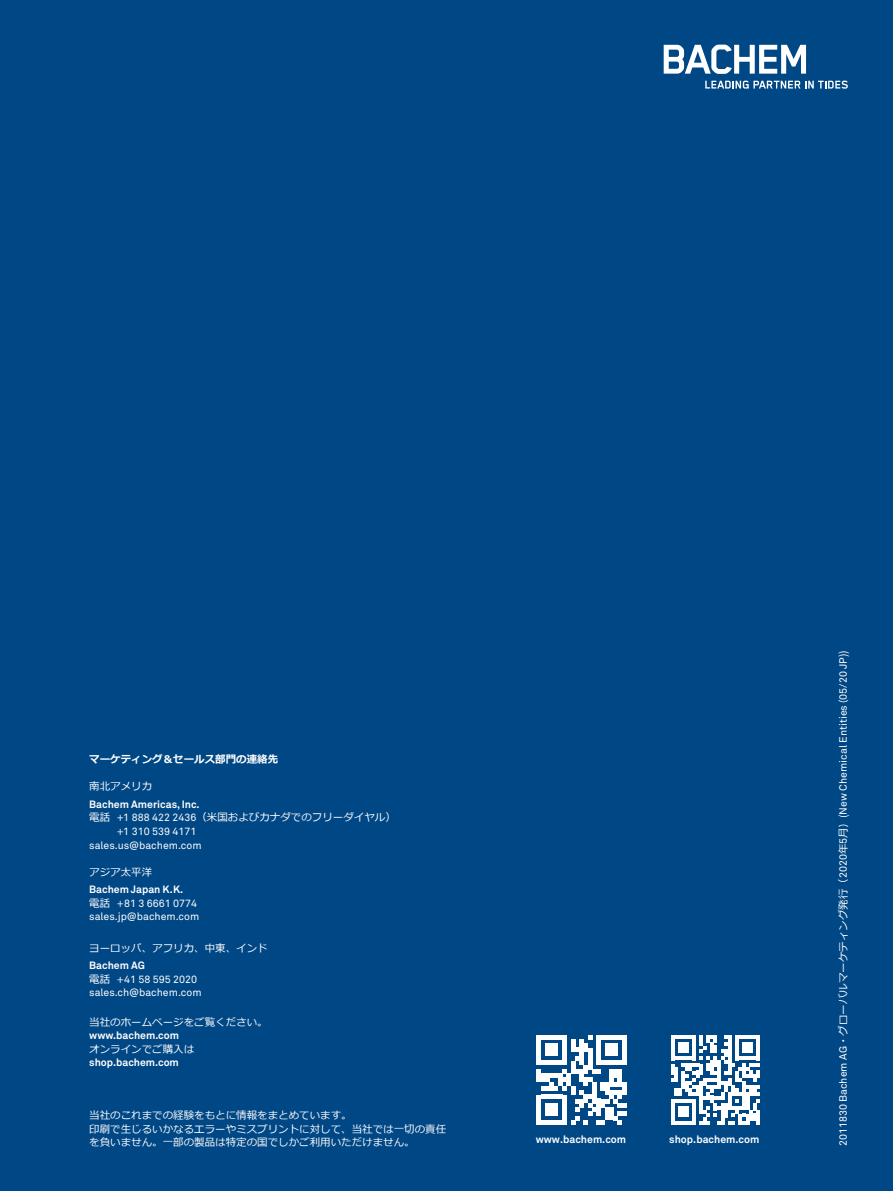
<style>
.page{position:relative;width:893px;height:1191px;background:#004785}
.page>*{position:absolute;margin:0;border:0;box-sizing:border-box;transform-origin:0 0}
.t1{font:10.5px/13.5px "Akkurat Bachem Pro";color:#fff}
.t2{font:10.5px/13.5px "Meiryo";color:#fff}
.t3{font:700 10.5px "Akkurat Bachem Pro";color:#fff}
.t4{font:700 10.5px "Meiryo";color:#fff}
.t5{font:10.5px "Noto Sans CJ Ksc";color:#fff}
.s1{font-family:"Akkurat Bachem Pro"}
.s2{font-weight:700}
.s3{font-family:"Meiryo"}
.s4{font-family:"Noto Sans CJ Ksc"}
</style>
<div class="page">
<svg style="left:664px;top:45px;width:142px;height:29px"></svg>
<svg style="left:705px;top:81px;width:143px;height:8px"></svg>
<hr style="left:537px;top:1035px;width:4px;height:29px;background:#fff">
<hr style="left:537px;top:1069px;width:4px;height:12px;background:#fff">
<hr style="left:537px;top:1094px;width:4px;height:30px;background:#fff">
<svg style="left:541px;top:1035px;width:85px;height:89px"></svg>
<svg style="left:671px;top:1035px;width:89px;height:89px"></svg>
<hr style="left:756px;top:1110px;width:4px;height:14px;background:#fff">
<p class="t4" style="left:89px;top:752px;width:190px">マーケティング＆セールス部門の連絡先</p>
<p class="t2" style="left:89px;top:780px;width:64px">南北アメリカ</p>
<p class="t3" style="left:89px;top:798px;width:112px">Bachem Americas, Inc.</p>
<p class="t2" style="left:89px;top:811px;width:308px">電話 <span class="s1">+1 888 422 2436</span>（米国およびカナダでのフリーダイヤル）</p>
<p class="t1" style="left:89px;top:824px;width:114px;text-indent:28px">+1 310 539 4171 sales.us@bachem.com</p>
<p class="t2" style="left:89px;top:865px;width:64px">アジア太平洋</p>
<p class="t1" style="left:89px;top:883px;width:111px"><span class="s2">Bachem Japan K.K.<br></span><span class="s3">電話</span> +81 3 6661 0774 sales.jp@bachem.com</p>
<p class="t2" style="left:89px;top:941px;width:180px">ヨーロッパ、アフリカ、中東、インド</p>
<p class="t1" style="left:89px;top:959px;width:114px"><span class="s2">Bachem AG<br></span><span class="s3">電話</span> +41 58 595 2020 sales.ch@bachem.com</p>
<p class="t2" style="left:89px;top:1016px;width:180px">当社のホームページをご覧ください。</p>
<p class="t3" style="left:89px;top:1029px;width:91px">www.bachem.com</p>
<p class="t2" style="left:89px;top:1043px;width:106px">オンラインでご購入は</p>
<p class="t3" style="left:89px;top:1056px;width:91px">shop.bachem.com</p>
<p class="t2" style="left:89px;top:1109px;width:358px">当社のこれまでの経験をもとに情報をまとめています。<br>印刷で生じるいかなるエラーやミスプリントに対して、当社では一切の責任を負いません。一部の製品は特定の国でしかご利用いただけません。</p>
<p class="t3" style="left:536px;top:1132px;width:92px">www.bachem.com</p>
<p class="t3" style="left:669px;top:1132px;width:92px">shop.bachem.com</p>
<p class="t1" style="left:836px;top:1146px;width:497px;rotate:-90deg">2011830 Bachem AG<span class="s3">・グローバルマーケティング発行（</span>2020<span class="s3">年</span>5<span class="s3">月</span>) New Chemical Entities (05/20 JP<span class="s4">))</span></p>
<p class="t5" style="left:837px;top:818px;width:5px;rotate:-90deg">(</p>
</div>
